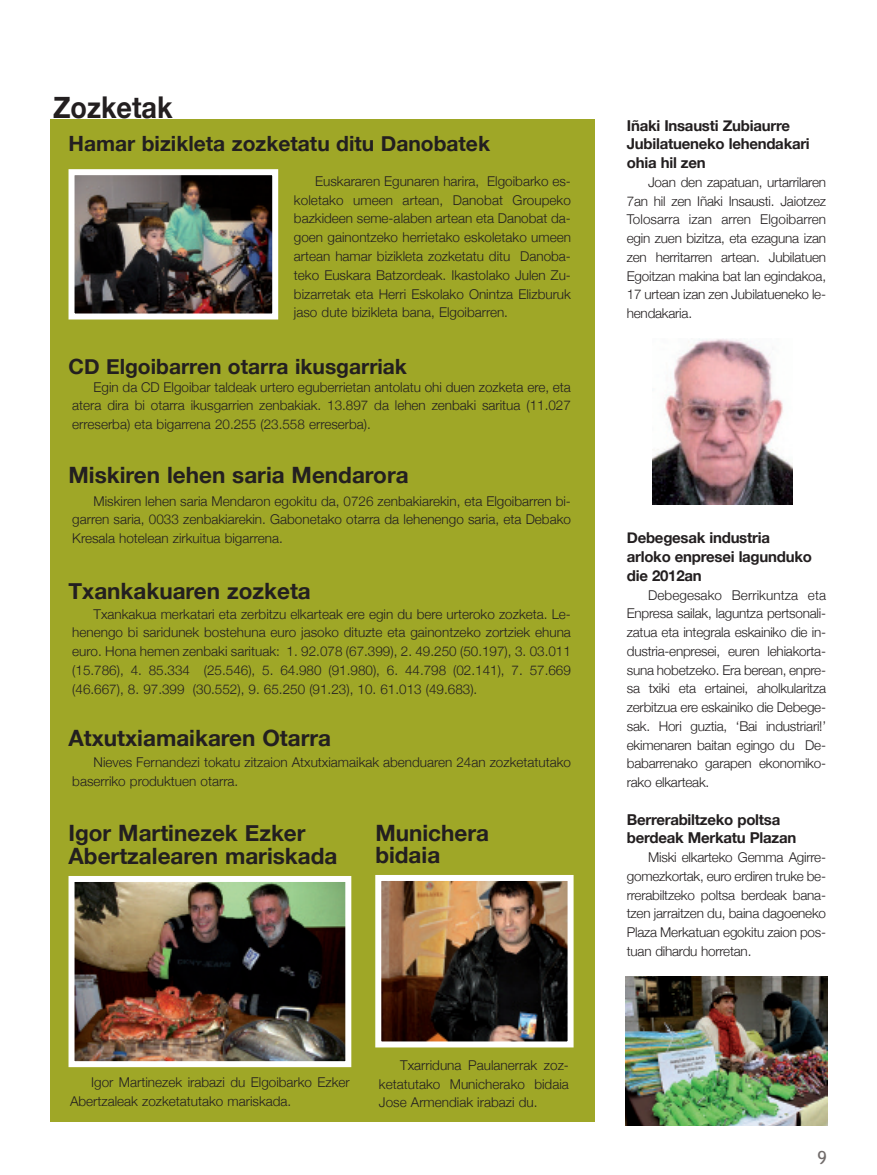
<style>
.page{position:relative;width:877px;height:1175px;background:#fff}
.page>*{position:absolute;margin:0;border:0;box-sizing:border-box;transform-origin:0 0}
.t1{font:700 30px "Helvetica Neue";color:#231f20;scale:.9 1}
.t2{font:700 22.5px/22.5px "Helvetica Neue";color:#231f20}
.t3{font:700 21px "Helvetica Neue";color:#231f20}
.t4{font:18px "Trebuchet MS";color:#716c6b}
.t5{font:700 15px/18.8px "Helvetica Neue";letter-spacing:-.015em;color:#231f20}
.t6{font:300 13.5px/18.8px "Helvetica Neue";color:#231f20;text-align:justify}
</style>
<div class="page">
<div style="left:51px;top:120px;width:544px;height:1002px;background:#9fa727"></div>
<img style="left:76px;top:176px;width:195px;height:136px">
<div style="left:69px;top:169px;width:209px;height:150px;border:6px solid #fff"></div>
<img style="left:76px;top:883px;width:268px;height:177px">
<div style="left:69px;top:876px;width:282px;height:191px;border:6px solid #fff"></div>
<img style="left:382px;top:882px;width:185px;height:158px">
<div style="left:375px;top:875px;width:199px;height:172px;border:6px solid #fff"></div>
<img style="left:652px;top:339px;width:141px;height:165px">
<img style="left:625px;top:976px;width:202px;height:149px">
<h1 class="t1" style="left:53px;top:89px;width:134px">Zozketak</h1>
<h3 class="t3" style="left:69px;top:130px;width:423px">Hamar bizikleta zozketatu ditu Danobatek</h3>
<p class="t6" style="left:294px;top:171px;width:278px;text-indent:21px">Euskararen Egunaren harira, Elgoibarko es&shy;koletako umeen artean, Danobat Groupeko bazkideen seme-alaben artean eta Danobat da&shy;goen gainontzeko herrietako eskoletako umeen artean hamar bizikleta zozketatu ditu Danoba&shy;teko Euskara Batzordeak. Ikastolako Julen Zu&shy;bizarretak eta Herri Eskolako Onintza Elizburuk jaso dute bizikleta bana, Elgoibarren.</p>
<h3 class="t3" style="left:69px;top:353px;width:340px">CD Elgoibarren otarra ikusgarriak</h3>
<p class="t6" style="left:72px;top:377px;width:500px;text-indent:21px">Egin da CD Elgoibar taldeak urtero eguberrietan antolatu ohi duen zozketa ere, eta atera dira bi otarra ikusgarrien zenbakiak. 13.897 da lehen zenbaki saritua (11.027 erreserba) eta bigarrena 20.255 (23.558 erreserba).</p>
<h2 class="t2" style="left:69px;top:463px;width:342px">Miskiren lehen saria Mendarora</h2>
<p class="t6" style="left:72px;top:491px;width:500px;text-indent:21px">Miskiren lehen saria Mendaron egokitu da, 0726 zenbakiarekin, eta Elgoibarren bi&shy;garren saria, 0033 zenbakiarekin. Gabonetako otarra da lehenengo saria, eta Debako Kresala hotelean zirkuitua bigarrena.</p>
<h2 class="t2" style="left:69px;top:579px;width:244px">Txankakuaren zozketa</h2>
<p class="t6" style="left:72px;top:604px;width:500px;text-indent:21px">Txankakua merkatari eta zerbitzu elkarteak ere egin du bere urteroko zozketa. Le&shy;henengo bi saridunek bostehuna euro jasoko dituzte eta gainontzeko zortziek ehuna euro. Hona hemen zenbaki sarituak: 1. 92.078 (67.399), 2. 49.250 (50.197), 3. 03.011 (15.786), 4. 85.334 (25.546), 5. 64.980 (91.980), 6. 44.798 (02.141), 7. 57.669 (46.667), 8. 97.399 (30.552), 9. 65.250 (91.23), 10. 61.013 (49.683).</p>
<h2 class="t2" style="left:69px;top:726px;width:264px">Atxutxiamaikaren Otarra</h2>
<p class="t6" style="left:72px;top:752px;width:500px;text-indent:21px">Nieves Fernandezi tokatu zitzaion Atxutxiamaikak abenduaren 24an zozketatutako baserriko produktuen otarra.</p>
<h2 class="t2" style="left:69px;top:821px;width:270px">Igor Martinezek Ezker<br>Abertzalearen mariskada</h2>
<h2 class="t2" style="left:375px;top:821px;width:115px">Munichera bidaia</h2>
<p class="t6" style="left:70px;top:1072px;width:281px;text-indent:21px">Igor Martinezek irabazi du Elgoibarko Ezker<br>Abertzaleak zozketatutako mariskada.</p>
<p class="t6" style="left:379px;top:1055px;width:191px;text-indent:21px">Txarriduna Paulanerrak zoz&shy;ketatutako Municherako bidaia Jose Armendiak irabazi du.</p>
<p class="t5" style="left:627px;top:116px;width:184px">Iñaki Insausti Zubiaurre<br>Jubilatueneko lehendakari ohia hil zen</p>
<p class="t6" style="left:627px;top:172px;width:201px;text-indent:21px">Joan den zapatuan, urtarrilaren 7an hil zen Iñaki Insausti. Jaiotzez Tolosarra izan arren Elgoibarren egin zuen bizitza, eta ezaguna izan zen herritarren artean. Jubilatuen Egoitzan makina bat lan egindakoa, 17 urtean izan zen Jubilatueneko le&shy;hendakaria.</p>
<p class="t5" style="left:627px;top:528px;width:187px">Debegesak industria arloko enpresei lagunduko die 2012an</p>
<p class="t6" style="left:627px;top:585px;width:201px;text-indent:21px">Debegesako Berrikuntza eta Enpresa sailak, laguntza pertsonali&shy;zatua eta integrala eskainiko die in&shy;dustria-enpresei, euren lehiakorta&shy;suna hobetzeko. Era berean, enpre&shy;sa txiki eta ertainei, aholkularitza zerbitzua ere eskainiko die Debege&shy;sak. Hori guztia, ‘Bai industriari!’ ekimenaren baitan egingo du De&shy;babarrenako garapen ekonomiko&shy;rako elkarteak.</p>
<p class="t5" style="left:627px;top:809px;width:171px">Berrerabiltzeko poltsa berdeak Merkatu Plazan</p>
<p class="t6" style="left:627px;top:847px;width:201px;text-indent:21px">Miski elkarteko Gemma Agirre&shy;gomezkortak, euro erdiren truke be&shy;rrerabiltzeko poltsa berdeak bana&shy;tzen jarraitzen du, baina dagoeneko Plaza Merkatuan egokitu zaion pos&shy;tuan dihardu horretan.</p>
<h3 class="t4" style="left:818px;top:1147px;width:11px">9</h3>
</div>
